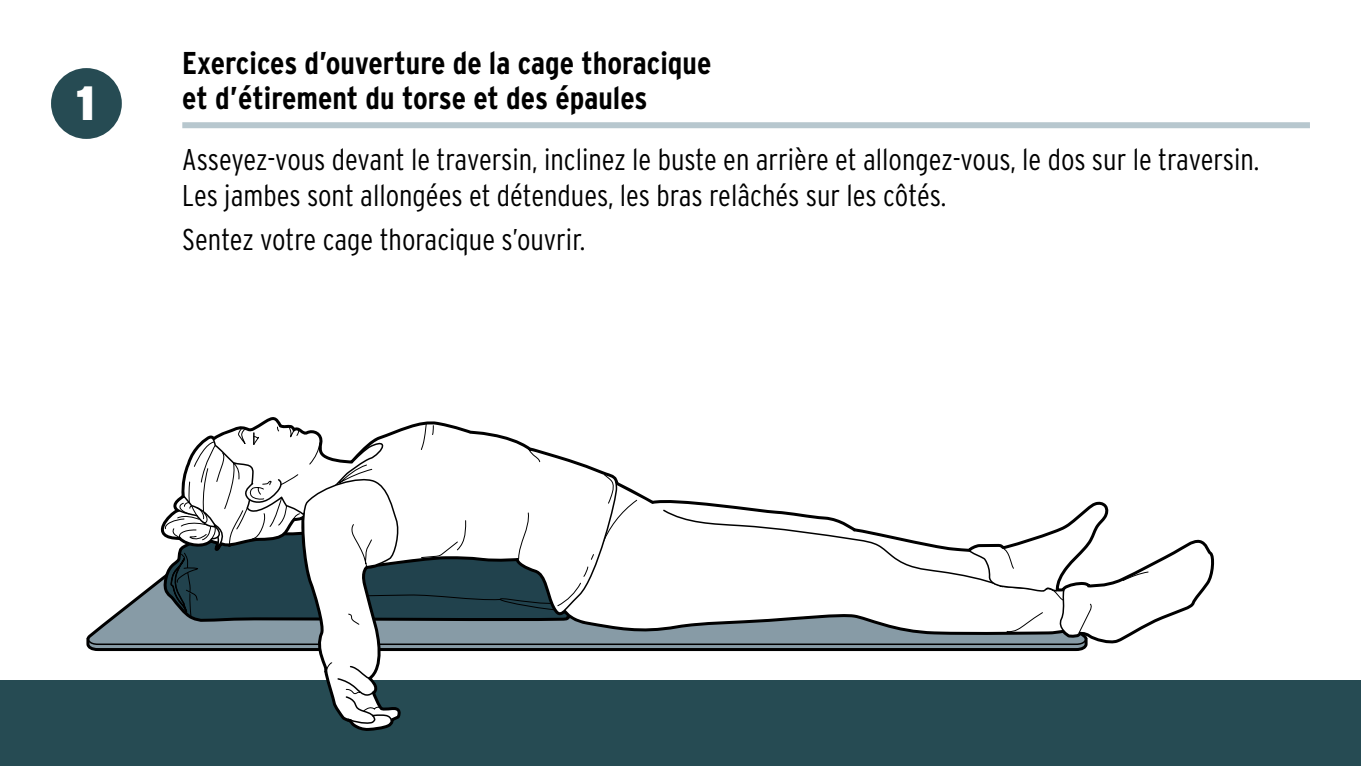
<style>
.page{position:relative;width:1361px;height:766px;background:#fff}
.page>*{position:absolute;margin:0;border:0;box-sizing:border-box;transform-origin:0 0}
.t1{font:900 48px "Interstate OT";color:#fff}
.t2{font:700 condensed 31.5px/35.4px "Interstate OT";color:#000}
.t3{font:300 condensed 30px/35.4px "Interstate OT";color:#000}
</style>
<div class="page">
<div style="left:0;top:680px;width:1361px;height:85px;background:#264b53"></div>
<div style="left:182px;top:122px;width:1128px;height:6px;background:#b7c7ce"></div>
<svg style="left:87px;top:417px;width:1127px;height:313px"></svg>
<div style="left:51px;top:68px;width:71px;height:71px;background:#264b53;border-radius:50%"></div>
<h1 class="t1" style="left:75px;top:72px;width:22px">1</h1>
<p class="t2" style="left:182px;top:45px;width:530px">Exercices d’ouverture de la cage thoracique et d’étirement du torse et des épaules</p>
<p class="t3" style="left:182px;top:142px;width:1078px">Asseyez-vous devant le traversin, inclinez le buste en arrière et allongez-vous, le dos sur le traversin.<br>Les jambes sont allongées et détendues, les bras relâchés sur les côtés.</p>
<p class="t3" style="left:182px;top:221px;width:404px">Sentez votre cage thoracique s’ouvrir.</p>
</div>
